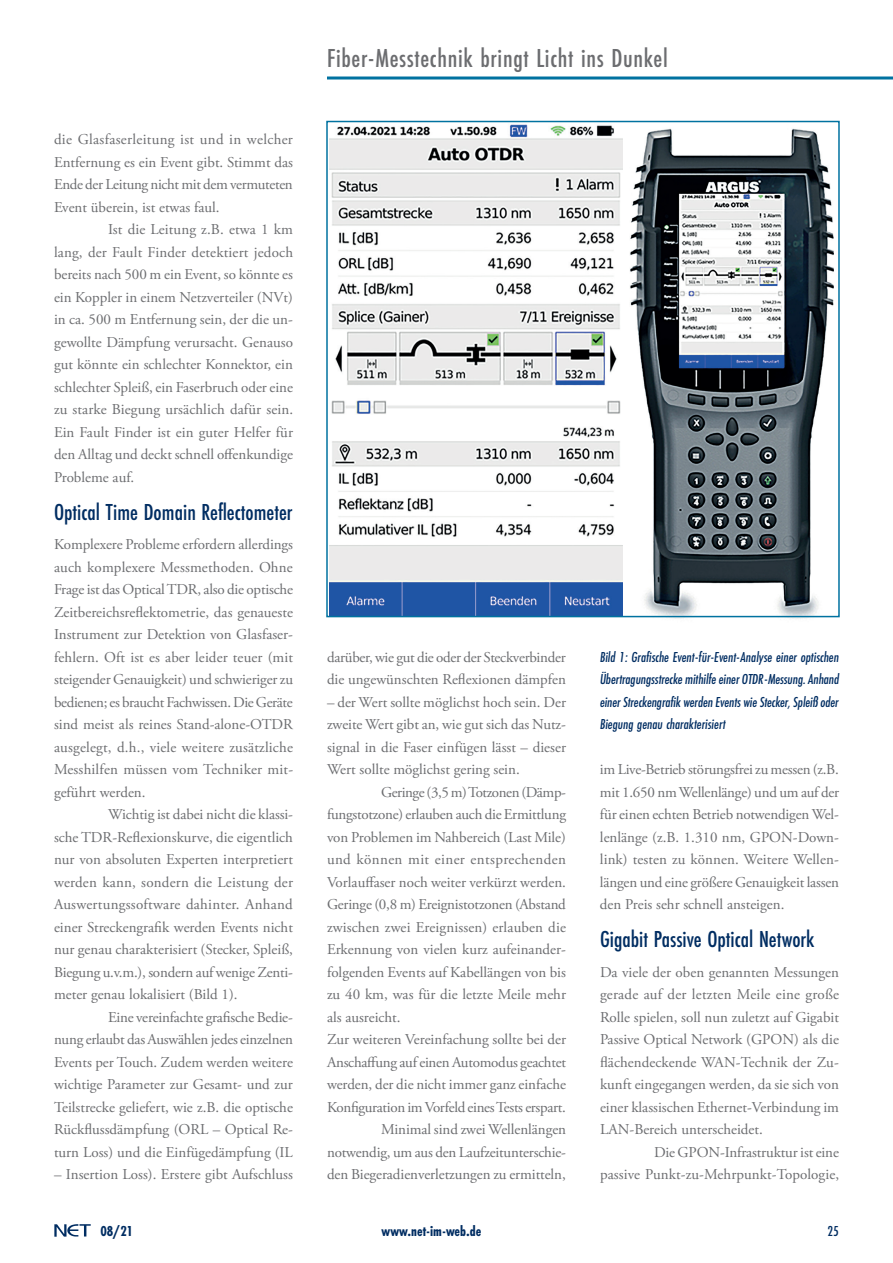
<style>
.page{position:relative;width:893px;height:1263px;background:#fff}
.page>*{position:absolute;margin:0;border:0;box-sizing:border-box;transform-origin:0 0}
.t1{font:500 27px "Futura PT Cond";letter-spacing:.025em;color:#6c6d70}
.t2{font:500 24px "Futura PT Cond";color:#002d62}
.t3{font:15px/22.5px "Adobe Garamond Pro";color:#6c6d70;text-align:justify}
.t4{font:italic 500 15px/22.5px "Futura PT Cond";color:#002d62;text-align:justify}
.t5{font:15px "Adobe Garamond Pro";letter-spacing:-.02em;color:#6c6d70}
.t6{font:15px "Adobe Garamond Pro";letter-spacing:.025em;color:#6c6d70}
.t7{font:15px "Adobe Garamond Pro";letter-spacing:-.03em;color:#6c6d70}
.t8{font:700 15px "Futura PT Cond";color:#002d62}
.t9{font:500 15px "Futura PT Cond";color:#002d62}
</style>
<div class="page">
<img style="left:54px;top:1225px;width:36px;height:12px">
<hr style="left:327px;top:77px;width:566px;height:3px;background:#0072a0">
<img style="left:329px;top:124px;width:293px;height:490px">
<img style="left:629px;top:128px;width:204px;height:491px">
<div style="left:326px;top:121px;width:514px;height:496px;border:2px solid #0072a0"></div>
<p class="t3" style="left:54px;top:129px;width:240px">die Glasfaserleitung ist und in welcher Entfernung es ein Event gibt. Stimmt das Ende der Leitung nicht mit dem vermuteten Event überein, ist etwas faul.</p>
<p class="t3" style="left:54px;top:219px;width:241px;text-indent:54px">Ist die Leitung z.B. etwa 1 km lang, der Fault Finder detektiert jedoch bereits nach 500 m ein Event, so könnte es ein Koppler in einem Netzverteiler (NVt) in ca. 500 m Entfernung sein, der die un&shy;gewollte Dämpfung verursacht. Genauso gut könnte ein schlechter Konnektor, ein schlechter Spleiß, ein Faserbruch oder eine zu starke Biegung ursächlich dafür sein.<br>Ein Fault Finder ist ein guter Helfer für den Alltag und deckt schnell offenkundige Probleme auf.</p>
<h2 class="t2" style="left:54px;top:497px;width:240px">Optical Time Domain Reflectometer</h2>
<p class="t3" style="left:54px;top:534px;width:241px">Komplexere Probleme erfordern allerdings auch komplexere Messmethoden. Ohne Frage ist das Optical TDR, also die optische Zeitbereichsreflektometrie, das genaueste Instrument zur Detektion von Glasfaser&shy;fehlern. Oft ist es aber leider teuer (mit steigender Genauigkeit) und schwieriger zu bedienen; es braucht Fachwissen. Die Geräte sind meist als reines Stand-alone-OTDR ausgelegt, d.h., viele weitere zusätzliche Messhilfen müssen vom Techniker mit&shy;geführt werden.</p>
<p class="t3" style="left:54px;top:804px;width:241px;text-indent:54px">Wichtig ist dabei nicht die klassi&shy;sche TDR-Reflexionskurve, die eigentlich nur von absoluten Experten interpretiert werden kann, sondern die Leistung der Auswertungssoftware dahinter. Anhand einer Streckengrafik werden Events nicht nur genau charakterisiert (Stecker, Spleiß, Biegung u.v.m.), sondern auf wenige Zenti&shy;meter genau lokalisiert (Bild 1).</p>
<p class="t3" style="left:54px;top:1006px;width:240px;text-indent:54px">Eine vereinfachte grafische Bedie&shy;nung erlaubt das Auswählen jedes einzelnen Events per Touch. Zudem werden weitere wichtige Parameter zur Gesamt- und zur Teilstrecke geliefert, wie z.B. die optische Rückflussdämpfung (ORL – Optical Re&shy;turn Loss) und die Einfügedämpfung (IL</p>
<p class="t3" style="left:54px;top:1164px;width:240px">– Insertion Loss). Erstere gibt Aufschluss</p>
<h1 class="t1" style="left:327px;top:43px;width:342px">Fiber-Messtechnik bringt Licht ins Dunkel</h1>
<p class="t3" style="left:327px;top:646px;width:240px">darüber, wie gut die oder der Steckverbinder die ungewünschten Reflexionen dämpfen</p>
<p class="t3" style="left:327px;top:691px;width:241px">– der Wert sollte möglichst hoch sein. Der zweite Wert gibt an, wie gut sich das Nutz&shy;signal in die Faser einfügen lässt – dieser Wert sollte möglichst gering sein.</p>
<p class="t7" style="left:381px;top:783px;width:186px">Geringe (3,5 m) Totzonen (Dämp-</p>
<p class="t3" style="left:327px;top:804px;width:241px">fungstotzone) erlauben auch die Ermittlung</p>
<p class="t3" style="left:327px;top:826px;width:240px">von Problemen im Nahbereich (Last Mile)</p>
<p class="t6" style="left:327px;top:850px;width:240px">und können mit einer entsprechenden</p>
<p class="t3" style="left:327px;top:871px;width:240px">Vorlauffaser noch weiter verkürzt werden.</p>
<p class="t3" style="left:327px;top:894px;width:240px">Geringe (0,8 m) Ereignistotzonen (Abstand</p>
<p class="t3" style="left:327px;top:916px;width:240px">zwischen zwei Ereignissen) erlauben die</p>
<p class="t3" style="left:327px;top:939px;width:240px">Erkennung von vielen kurz aufeinander-</p>
<p class="t3" style="left:327px;top:961px;width:240px">folgenden Events auf Kabellängen von bis</p>
<p class="t3" style="left:327px;top:984px;width:240px">zu 40 km, was für die letzte Meile mehr</p>
<p class="t3" style="left:327px;top:1006px;width:75px">als ausreicht.</p>
<p class="t3" style="left:327px;top:1029px;width:240px">Zur weiteren Vereinfachung sollte bei der</p>
<p class="t3" style="left:327px;top:1051px;width:241px">Anschaffung auf einen Automodus geachtet</p>
<p class="t3" style="left:327px;top:1074px;width:241px">werden, der die nicht immer ganz einfache</p>
<p class="t5" style="left:327px;top:1098px;width:240px">Konfiguration im Vorfeld eines Tests erspart.</p>
<p class="t3" style="left:381px;top:1119px;width:187px">Minimal sind zwei Wellenlängen</p>
<p class="t3" style="left:327px;top:1141px;width:240px">notwendig, um aus den Laufzeitunterschie-</p>
<p class="t3" style="left:327px;top:1164px;width:240px">den Biegeradienverletzungen zu ermitteln,</p>
<p class="t4" style="left:600px;top:645px;width:241px">Bild 1: Grafische Event-für-Event-Analyse einer optischen Übertragungsstrecke mithilfe einer OTDR-Messung. Anhand einer Streckengrafik werden Events wie Stecker, Spleiß oder Biegung genau charakterisiert</p>
<p class="t3" style="left:600px;top:759px;width:241px">im Live-Betrieb störungsfrei zu messen (z.B. mit 1.650 nm Wellenlänge) und um auf der für einen echten Betrieb notwendigen Wel&shy;lenlänge (z.B. 1.310 nm, GPON-Down&shy;link) testen zu können. Weitere Wellen&shy;längen und eine größere Genauigkeit lassen den Preis sehr schnell ansteigen.</p>
<h2 class="t2" style="left:600px;top:925px;width:216px">Gigabit Passive Optical Network</h2>
<p class="t3" style="left:600px;top:961px;width:241px">Da viele der oben genannten Messungen gerade auf der letzten Meile eine große Rolle spielen, soll nun zuletzt auf Gigabit Passive Optical Network (GPON) als die flächendeckende WAN-Technik der Zu&shy;kunft eingegangen werden, da sie sich von einer klassischen Ethernet-Verbindung im LAN-Bereich unterscheidet.</p>
<p class="t3" style="left:600px;top:1141px;width:241px;text-align:right">Die GPON-Infrastruktur ist eine<br>passive Punkt-zu-Mehrpunkt-Topologie,</p>
<p class="t8" style="left:100px;top:1222px;width:34px">08/21</p>
<p class="t8" style="left:382px;top:1222px;width:101px">www.net-im-web.de</p>
<p class="t9" style="left:828px;top:1222px;width:13px">25</p>
</div>
